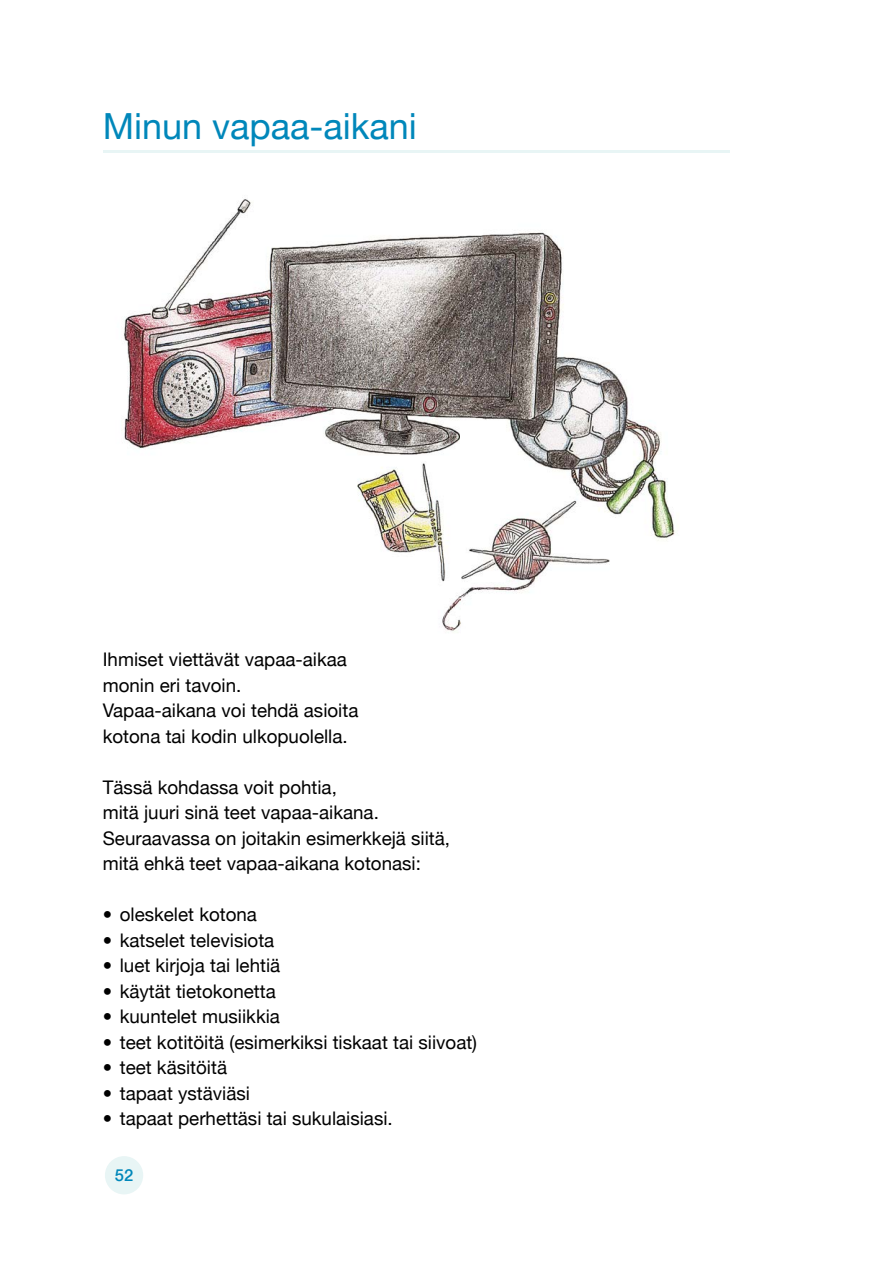
<style>
.page{position:relative;width:893px;height:1263px;background:#fff}
.page>*{position:absolute;margin:0;border:0;box-sizing:border-box;transform-origin:0 0}
.t1{font:36px "Helvetica Neue";color:#0087ba}
.t2{font:18.75px/25.5px "Helvetica Neue";color:#000}
.t3{font:500 16.5px "Helvetica Neue";color:#0087ba}
</style>
<div class="page">
<hr style="left:103px;top:150px;width:626px;height:2px;background:#e8f5f5">
<img style="left:121px;top:199px;width:554px;height:433px">
<div style="left:105px;top:1156px;width:38px;height:38px;background:#e8f5f5;border-radius:50%"></div>
<h1 class="t1" style="left:103px;top:96px;width:316px">Minun vapaa-aikani</h1>
<p class="t2" style="left:103px;top:645px;width:257px">Ihmiset viettävät vapaa-aikaa monin eri tavoin.<br>Vapaa-aikana voi tehdä asioita kotona tai kodin ulkopuolella.</p>
<p class="t2" style="left:103px;top:773px;width:349px">Tässä kohdassa voit pohtia,<br>mitä juuri sinä teet vapaa-aikana.<br>Seuraavassa on joitakin esimerkkejä siitä, mitä ehkä teet vapaa-aikana kotonasi:</p>
<p class="t2" style="left:103px;top:900px;width:156px">• oleskelet kotona</p>
<p class="t2" style="left:103px;top:926px;width:173px">• katselet televisiota</p>
<p class="t2" style="left:103px;top:951px;width:179px">• luet kirjoja tai lehtiä</p>
<p class="t2" style="left:103px;top:977px;width:174px">• käytät tietokonetta</p>
<p class="t2" style="left:103px;top:1002px;width:179px">• kuuntelet musiikkia</p>
<p class="t2" style="left:103px;top:1028px;width:376px">• teet kotitöitä (esimerkiksi tiskaat tai siivoat)</p>
<p class="t2" style="left:103px;top:1053px;width:126px">• teet käsitöitä</p>
<p class="t2" style="left:103px;top:1079px;width:149px">• tapaat ystäviäsi</p>
<p class="t2" style="left:103px;top:1104px;width:291px">• tapaat perhettäsi tai sukulaisiasi.</p>
<p class="t3" style="left:115px;top:1161px;width:20px">52</p>
</div>
